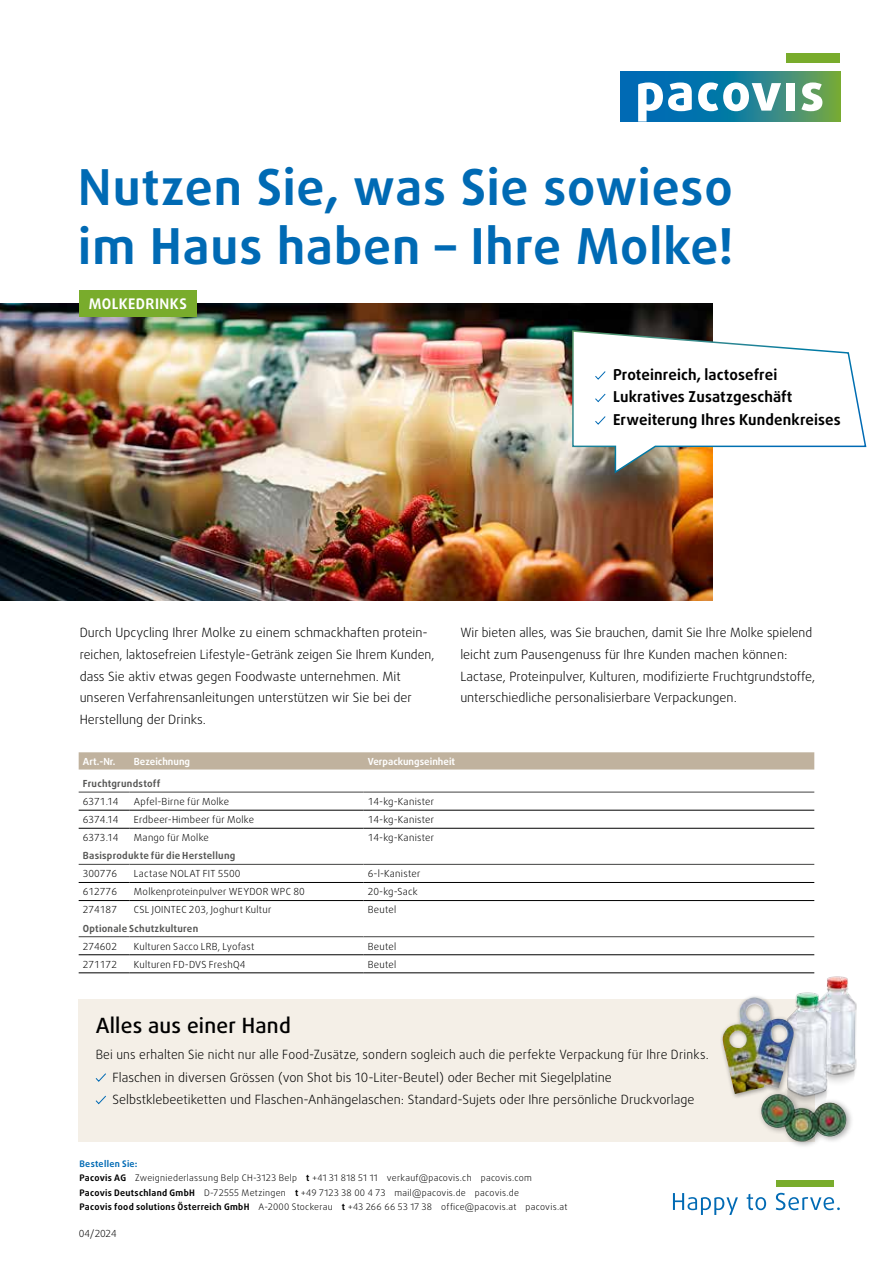
<style>
.page{position:relative;width:893px;height:1263px;background:#fff}
.page>*{position:absolute;margin:0;border:0;box-sizing:border-box;transform-origin:0 0}
.t1{font:700 49.5px/59.4px "Daxline Pro";letter-spacing:.015em;color:#006ab4}
.t2{font:500 21px "Daxline Pro";letter-spacing:.01em;color:#000}
.t3{font:700 15px/22.5px "Daxline Pro";letter-spacing:.01em;color:#000}
.t4{font:700 14.7px "Daxline Pro";letter-spacing:.03em;color:#fff}
.t5{font:300 12.75px/21.8px "Daxline Pro";color:#000}
.t6{font:300 12.75px/22.4px "Daxline Pro";color:#000;scale:.96 1}
.t7{font:300 9.75px "Daxline Pro";letter-spacing:.025em;color:#000}
.t8{font:700 9.75px "Daxline Pro";letter-spacing:.025em;color:#575756}
.t9{font:700 9.75px "Daxline Pro";color:#fff}
.t10{font:300 9px/14.2px "Daxline Pro";letter-spacing:.03em;color:#000}
.s1{font-weight:700;color:#006ab4}
.s2{font-weight:700}
</style>
<div class="page">
<img style="left:0;top:304px;width:713px;height:297px">
<div style="left:79px;top:291px;width:117px;height:26px;background:#79ac2c"></div>
<svg style="left:571px;top:329px;width:296px;height:146px"></svg>
<div style="left:79px;top:752px;width:735px;height:17px;background:#c0b29e"></div>
<hr style="left:79px;top:828px;width:51px;height:1px;background:#000">
<hr style="left:130px;top:828px;width:234px;height:1px;background:#000">
<hr style="left:364px;top:828px;width:450px;height:1px;background:#000">
<hr style="left:79px;top:882px;width:51px;height:1px;background:#000">
<hr style="left:79px;top:954px;width:51px;height:1px;background:#000">
<hr style="left:130px;top:882px;width:234px;height:1px;background:#000">
<hr style="left:130px;top:954px;width:234px;height:1px;background:#000">
<hr style="left:364px;top:882px;width:450px;height:1px;background:#000">
<hr style="left:364px;top:954px;width:450px;height:1px;background:#000">
<hr style="left:79px;top:900px;width:51px;height:1px;background:#000">
<hr style="left:79px;top:972px;width:51px;height:1px;background:#000">
<hr style="left:130px;top:900px;width:234px;height:1px;background:#000">
<hr style="left:130px;top:972px;width:234px;height:1px;background:#000">
<hr style="left:364px;top:900px;width:450px;height:1px;background:#000">
<hr style="left:364px;top:972px;width:450px;height:1px;background:#000">
<hr style="left:79px;top:791px;width:51px;height:2px;background:#575756">
<hr style="left:130px;top:791px;width:234px;height:2px;background:#575756">
<hr style="left:364px;top:791px;width:450px;height:2px;background:#575756">
<hr style="left:79px;top:864px;width:51px;height:1px;background:#575756">
<hr style="left:130px;top:864px;width:234px;height:1px;background:#575756">
<hr style="left:364px;top:864px;width:450px;height:1px;background:#575756">
<hr style="left:79px;top:936px;width:51px;height:1px;background:#575756">
<hr style="left:130px;top:936px;width:234px;height:1px;background:#575756">
<hr style="left:364px;top:936px;width:450px;height:1px;background:#575756">
<hr style="left:79px;top:810px;width:51px;height:1px;background:#000">
<hr style="left:130px;top:810px;width:234px;height:1px;background:#000">
<hr style="left:364px;top:810px;width:450px;height:1px;background:#000">
<div style="left:79px;top:999px;width:736px;height:142px;background:#f4efe7"></div>
<svg style="left:95px;top:1073px;width:11px;height:9px"></svg>
<svg style="left:95px;top:1095px;width:11px;height:10px"></svg>
<img style="left:745px;top:972px;width:112px;height:117px">
<div style="left:757px;top:1089px;width:97px;height:60px;background:#000;opacity:.35"></div>
<img style="left:761px;top:1094px;width:85px;height:47px">
<div style="left:719px;top:994px;width:80px;height:105px;background:#000;opacity:.35"></div>
<img style="left:723px;top:997px;width:71px;height:97px">
<svg style="left:620px;top:72px;width:220px;height:50px;background:#2a848b"></svg>
<div style="left:787px;top:53px;width:53px;height:10px;background:#79ac2c"></div>
<svg style="left:638px;top:82px;width:54px;height:40px"></svg>
<svg style="left:698px;top:82px;width:83px;height:29px"></svg>
<div style="left:787px;top:83px;width:8px;height:28px;background:#fff"></div>
<svg style="left:801px;top:82px;width:21px;height:29px"></svg>
<svg style="left:673px;top:1193px;width:65px;height:22px"></svg>
<svg style="left:747px;top:1194px;width:19px;height:16px"></svg>
<svg style="left:776px;top:1193px;width:64px;height:17px"></svg>
<div style="left:776px;top:1180px;width:58px;height:6px;background:#79ac2c"></div>
<h1 class="t1" style="left:78px;top:157px;width:657px">Nutzen Sie, was Sie sowieso im Haus haben – Ihre Molke!</h1>
<p class="t4" style="left:89px;top:294px;width:100px">MOLKEDRINKS</p>
<p class="t3" style="left:613px;top:363px;width:229px">Proteinreich, lactosefrei<br>Lukratives Zusatzgeschäft<br>Erweiterung Ihres Kundenkreises</p>
<p class="t5" style="left:80px;top:622px;width:356px">Durch Upcycling Ihrer Molke zu einem schmackhaften protein&shy;reichen, laktosefreien Lifestyle-Getränk zeigen Sie Ihrem Kunden, dass Sie aktiv etwas gegen Foodwaste unternehmen. Mit unseren Verfahrensanleitungen unterstützen wir Sie bei der Herstellung der Drinks.</p>
<p class="t5" style="left:460px;top:622px;width:356px">Wir bieten alles, was Sie brauchen, damit Sie Ihre Molke spielend leicht zum Pausengenuss für Ihre Kunden machen können:<br>Lactase, Proteinpulver, Kulturen, modifizierte Fruchtgrundstoffe, unterschiedliche personalisierbare Verpackungen.</p>
<p class="t9" style="left:83px;top:755px;width:34px">Art.-Nr.</p>
<p class="t9" style="left:134px;top:755px;width:58px">Bezeichnung</p>
<p class="t9" style="left:368px;top:755px;width:89px">Verpackungseinheit</p>
<p class="t8" style="left:83px;top:777px;width:79px">Fruchtgrundstoff</p>
<p class="t7" style="left:83px;top:795px;width:37px">6371.14</p>
<p class="t7" style="left:134px;top:795px;width:97px">Apfel-Birne für Molke</p>
<p class="t7" style="left:368px;top:795px;width:68px">14-kg-Kanister</p>
<p class="t7" style="left:83px;top:813px;width:37px">6374.14</p>
<p class="t7" style="left:134px;top:813px;width:122px">Erdbeer-Himbeer für Molke</p>
<p class="t7" style="left:368px;top:813px;width:68px">14-kg-Kanister</p>
<p class="t7" style="left:83px;top:831px;width:37px">6373.14</p>
<p class="t7" style="left:134px;top:831px;width:77px">Mango für Molke</p>
<p class="t7" style="left:368px;top:831px;width:68px">14-kg-Kanister</p>
<p class="t8" style="left:83px;top:849px;width:154px">Basisprodukte für die Herstellung</p>
<p class="t7" style="left:83px;top:867px;width:36px">300776</p>
<p class="t7" style="left:134px;top:867px;width:108px">Lactase NOLAT FIT 5500</p>
<p class="t7" style="left:368px;top:867px;width:54px">6-l-Kanister</p>
<p class="t7" style="left:83px;top:885px;width:36px">612776</p>
<p class="t7" style="left:134px;top:885px;width:172px">Molkenproteinpulver WEYDOR WPC 80</p>
<p class="t7" style="left:368px;top:885px;width:52px">20-kg-Sack</p>
<p class="t7" style="left:83px;top:903px;width:36px">274187</p>
<p class="t7" style="left:134px;top:903px;width:139px">CSL JOINTEC 203, Joghurt Kultur</p>
<p class="t7" style="left:368px;top:903px;width:30px">Beutel</p>
<p class="t8" style="left:83px;top:921px;width:117px">Optionale Schutzkulturen</p>
<p class="t7" style="left:83px;top:940px;width:36px">274602</p>
<p class="t7" style="left:134px;top:940px;width:122px">Kulturen Sacco LRB, Lyofast</p>
<p class="t7" style="left:368px;top:940px;width:30px">Beutel</p>
<p class="t7" style="left:83px;top:958px;width:36px">271172</p>
<p class="t7" style="left:134px;top:958px;width:113px">Kulturen FD-DVS FreshQ4</p>
<p class="t7" style="left:368px;top:958px;width:30px">Beutel</p>
<h2 class="t2" style="left:96px;top:1011px;width:197px">Alles aus einer Hand</h2>
<p class="t6" style="left:112px;top:1044px;width:623px;text-indent:-17px">Bei uns erhalten Sie nicht nur alle Food-Zusätze, sondern sogleich auch die perfekte Verpackung für Ihre Drinks.<br>Flaschen in diversen Grössen (von Shot bis 10-Liter-Beutel) oder Becher mit Siegelplatine<br>Selbstklebeetiketten und Flaschen-Anhängelaschen: Standard-Sujets oder Ihre persönliche Druckvorlage</p>
<p class="t10" style="left:79px;top:1157px;width:489px"><span class="s1">Bestellen Sie:<br></span><span class="s2">Pacovis AG</span> Zweigniederlassung Belp CH-3123 Belp <span class="s2">t</span> +41 31 818 51 11 verkauf@pacovis.ch pacovis.com<br><span class="s2">Pacovis Deutschland GmbH</span> D-72555 Metzingen <span class="s2">t</span> +49 7123 38 00 4 73 mail@pacovis.de pacovis.de<br><span class="s2">Pacovis food solutions Österreich GmbH</span> A-2000 Stockerau <span class="s2">t</span> +43 266 66 53 17 38 office@pacovis.at pacovis.at</p>
<p class="t7" style="left:79px;top:1227px;width:39px">04/2024</p>
</div>
